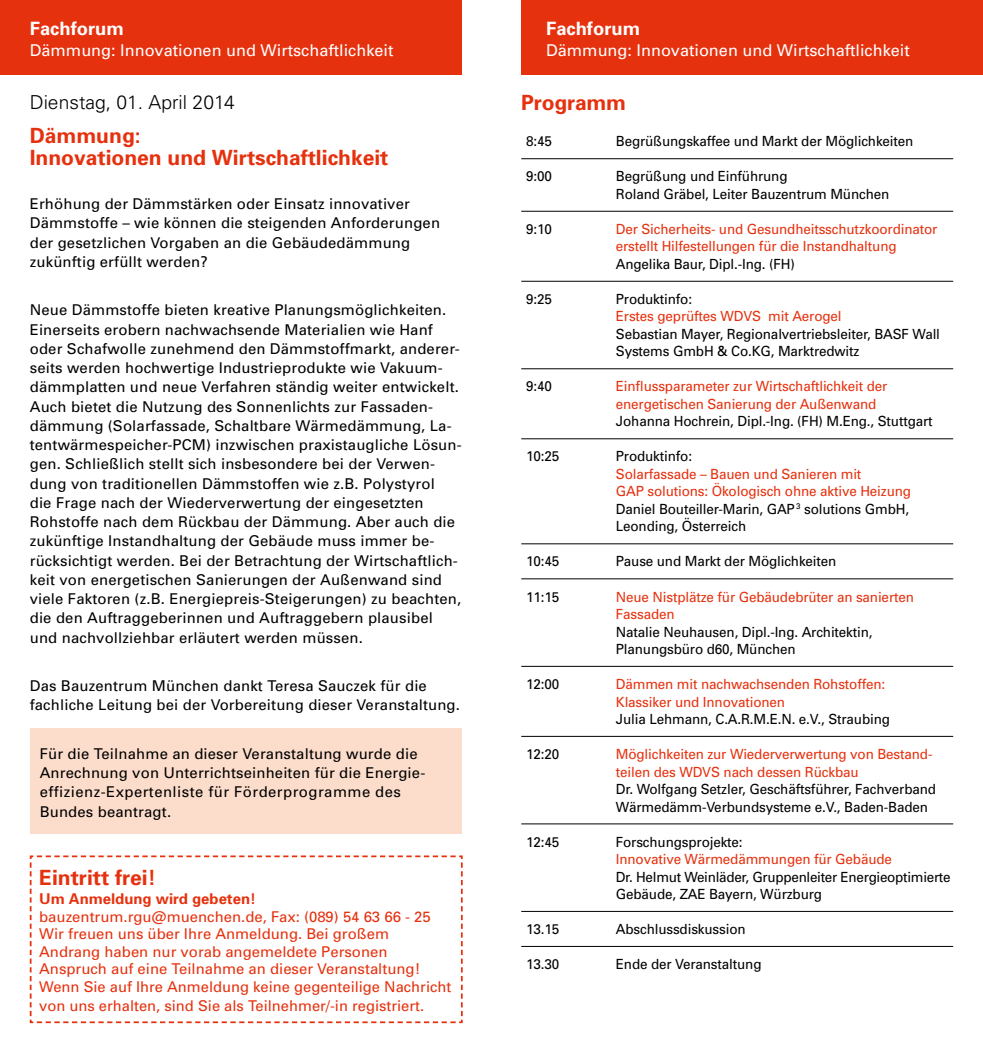
<style>
.page{position:relative;width:983px;height:1042px;background:#fff}
.page>*{position:absolute;margin:0;border:0;box-sizing:border-box;transform-origin:0 0}
.t1{font:700 21px/22.8px "Univers";color:#e6310e}
.t2{font:300 19.25px "Univers";color:#000}
.t3{font:700 18.38px "Univers";color:#fff}
.t4{font:16.28px "Univers";color:#fff}
.t5{font:14.88px/19.2px "Univers";letter-spacing:.01em;color:#000}
.t6{font:14.88px/17.7px "Univers";color:#e6310e}
.t7{font:700 14.88px "Univers";color:#e6310e}
.t8{font:14px/17.5px "Univers";letter-spacing:-.01em;color:#000;scale:.96 1}
.t9{font:14px/17.5px "Univers";letter-spacing:-.01em;color:#e6310e;scale:.96 1}
.s1{color:#000}
</style>
<div class="page">
<div style="left:30px;top:728px;width:431px;height:105px;background:#fcddcb"></div>
<div style="left:0;top:0;width:461px;height:74px;background:#e6310e"></div>
<div style="left:521px;top:0;width:461px;height:74px;background:#e6310e"></div>
<svg style="left:29px;top:855px;width:434px;height:169px"></svg>
<hr style="left:521px;top:158px;width:431px;height:1px;background:#000">
<hr style="left:521px;top:211px;width:431px;height:1px;background:#000">
<hr style="left:521px;top:281px;width:431px;height:1px;background:#000">
<hr style="left:521px;top:368px;width:431px;height:1px;background:#000">
<hr style="left:521px;top:438px;width:431px;height:1px;background:#000">
<hr style="left:521px;top:543px;width:431px;height:1px;background:#000">
<hr style="left:521px;top:578px;width:431px;height:1px;background:#000">
<hr style="left:521px;top:666px;width:431px;height:1px;background:#000">
<hr style="left:521px;top:736px;width:431px;height:1px;background:#000">
<hr style="left:521px;top:823px;width:431px;height:1px;background:#000">
<hr style="left:521px;top:911px;width:431px;height:1px;background:#000">
<hr style="left:521px;top:946px;width:431px;height:1px;background:#000">
<p class="t3" style="left:30px;top:17px;width:95px">Fachforum</p>
<p class="t4" style="left:30px;top:40px;width:365px">Dämmung: Innovationen und Wirtschaftlichkeit</p>
<p class="t2" style="left:30px;top:91px;width:207px">Dienstag, 01. April 2014</p>
<h1 class="t1" style="left:30px;top:123px;width:360px">Dämmung:<br>Innovationen und Wirtschaftlichkeit</h1>
<p class="t5" style="left:30px;top:194px;width:412px">Erhöhung der Dämmstärken oder Einsatz innovativer Dämmstoffe – wie können die steigenden Anforderungen der gesetzlichen Vorgaben an die Gebäudedämmung zukünftig erfüllt werden?</p>
<p class="t5" style="left:30px;top:300px;width:433px">Neue Dämmstoffe bieten kreative Planungsmöglichkeiten.<br>Einerseits erobern nachwachsende Materialien wie Hanf oder Schafwolle zunehmend den Dämmstoffmarkt, anderer&shy;seits werden hochwertige Industrieprodukte wie Vakuum&shy;dämmplatten und neue Verfahren ständig weiter entwickelt.<br>Auch bietet die Nutzung des Sonnenlichts zur Fassaden&shy;dämmung (Solarfassade, Schaltbare Wärmedämmung, La&shy;tentwärmespeicher-PCM) inzwischen praxistaugliche Lösun&shy;gen. Schließlich stellt sich insbesondere bei der Verwen&shy;dung von traditionellen Dämmstoffen wie z.B. Polystyrol<br>die Frage nach der Wiederverwertung der eingesetzten Rohstoffe nach dem Rückbau der Dämmung. Aber auch die zukünftige Instandhaltung der Gebäude muss immer be&shy;rücksichtigt werden. Bei der Betrachtung der Wirtschaftlich&shy;keit von energetischen Sanierungen der Außenwand sind viele Faktoren (z.B. Energiepreis-Steigerungen) zu beachten, die den Auftraggeberinnen und Auftraggebern plausibel und nachvollziehbar erläutert werden müssen.</p>
<p class="t5" style="left:30px;top:676px;width:431px">Das Bauzentrum München dankt Teresa Sauczek für die fachliche Leitung bei der Vorbereitung dieser Veranstaltung.</p>
<p class="t5" style="left:40px;top:743px;width:387px">Für die Teilnahme an dieser Veranstaltung wurde die Anrechnung von Unterrichtseinheiten für die Energie&shy;effizienz-Expertenliste für Förderprogramme des Bundes beantragt.</p>
<h1 class="t1" style="left:39px;top:865px;width:118px">Eintritt frei!</h1>
<p class="t7" style="left:39px;top:889px;width:218px">Um Anmeldung wird gebeten!</p>
<p class="t6" style="left:39px;top:907px;width:413px">bauzentrum.rgu@muenchen.de, Fax: (089) 54 63 66 - 25<br>Wir freuen uns über Ihre Anmeldung. Bei großem Andrang haben nur vorab angemeldete Personen Anspruch auf eine Teilnahme an dieser Veranstaltung!<br>Wenn Sie auf Ihre Anmeldung keine gegenteilige Nachricht von uns erhalten, sind Sie als Teilnehmer/-in registriert.</p>
<p class="t3" style="left:546px;top:7px;width:95px">Fachforum</p>
<p class="t4" style="left:546px;top:40px;width:365px">Dämmung: Innovationen und Wirtschaftlichkeit</p>
<h1 class="t1" style="left:521px;top:90px;width:106px">Programm</h1>
<p class="t8" style="left:526px;top:132px;width:28px">8:45</p>
<p class="t8" style="left:615px;top:132px;width:311px">Begrüßungskaffee und Markt der Möglichkeiten</p>
<p class="t8" style="left:526px;top:167px;width:28px">9:00</p>
<p class="t8" style="left:615px;top:167px;width:286px">Begrüßung und Einführung<br>Roland Gräbel, Leiter Bauzentrum München</p>
<p class="t8" style="left:526px;top:220px;width:28px">9:10</p>
<p class="t9" style="left:615px;top:220px;width:336px">Der Sicherheits- und Gesundheitsschutzkoordinator erstellt Hilfestellungen für die Instandhaltung</p>
<p class="t8" style="left:615px;top:255px;width:188px">Angelika Baur, Dipl.-Ing. (FH)</p>
<p class="t8" style="left:526px;top:290px;width:28px">9:25</p>
<p class="t8" style="left:615px;top:290px;width:81px">Produktinfo:</p>
<p class="t9" style="left:615px;top:307px;width:236px">Erstes geprüftes WDVS mit Aerogel</p>
<p class="t8" style="left:615px;top:325px;width:339px">Sebastian Mayer, Regionalvertriebsleiter, BASF Wall<br>Systems GmbH &amp; Co.KG, Marktredwitz</p>
<p class="t8" style="left:526px;top:377px;width:28px">9:40</p>
<p class="t9" style="left:615px;top:377px;width:284px">Einflussparameter zur Wirtschaftlichkeit der energetischen Sanierung der Außenwand</p>
<p class="t8" style="left:615px;top:412px;width:331px">Johanna Hochrein, Dipl.-Ing. (FH) M.Eng., Stuttgart</p>
<p class="t8" style="left:526px;top:447px;width:36px">10:25</p>
<p class="t8" style="left:615px;top:447px;width:81px">Produktinfo:</p>
<p class="t9" style="left:615px;top:465px;width:309px">Solarfassade – Bauen und Sanieren mit<br>GAP solutions: Ökologisch ohne aktive Heizung <span class="s1">Daniel Bouteiller-Marin, GAP</span> <sup>3</sup> <span class="s1">solutions GmbH, Leonding, Österreich</span></p>
<p class="t8" style="left:526px;top:552px;width:36px">10:45</p>
<p class="t8" style="left:615px;top:552px;width:231px">Pause und Markt der Möglichkeiten</p>
<p class="t8" style="left:526px;top:587px;width:36px">11:15</p>
<p class="t9" style="left:615px;top:587px;width:312px">Neue Nistplätze für Gebäudebrüter an sanierten<br>Fassaden</p>
<p class="t8" style="left:615px;top:622px;width:269px">Natalie Neuhausen, Dipl.-Ing. Architektin,<br>Planungsbüro d60, München</p>
<p class="t8" style="left:526px;top:675px;width:36px">12:00</p>
<p class="t9" style="left:615px;top:675px;width:282px">Dämmen mit nachwachsenden Rohstoffen:<br>Klassiker und Innovationen</p>
<p class="t8" style="left:615px;top:710px;width:287px">Julia Lehmann, C.A.R.M.E.N. e.V., Straubing</p>
<p class="t8" style="left:526px;top:745px;width:36px">12:20</p>
<p class="t9" style="left:615px;top:745px;width:331px">Möglichkeiten zur Wiederverwertung von Bestand&shy;teilen des WDVS nach dessen Rückbau</p>
<p class="t8" style="left:615px;top:780px;width:335px">Dr. Wolfgang Setzler, Geschäftsführer, Fachverband<br>Wärmedämm-Verbundsysteme e.V., Baden-Baden</p>
<p class="t8" style="left:526px;top:832px;width:36px">12:45</p>
<p class="t8" style="left:615px;top:832px;width:134px">Forschungsprojekte:</p>
<p class="t9" style="left:615px;top:850px;width:289px">Innovative Wärmedämmungen für Gebäude</p>
<p class="t8" style="left:615px;top:867px;width:350px">Dr. Helmut Weinläder, Gruppenleiter Energieoptimierte<br>Gebäude, ZAE Bayern, Würzburg</p>
<p class="t8" style="left:526px;top:920px;width:36px">13.15</p>
<p class="t8" style="left:615px;top:920px;width:137px">Abschlussdiskussion</p>
<p class="t8" style="left:526px;top:955px;width:36px">13.30</p>
<p class="t8" style="left:615px;top:955px;width:153px">Ende der Veranstaltung</p>
</div>
